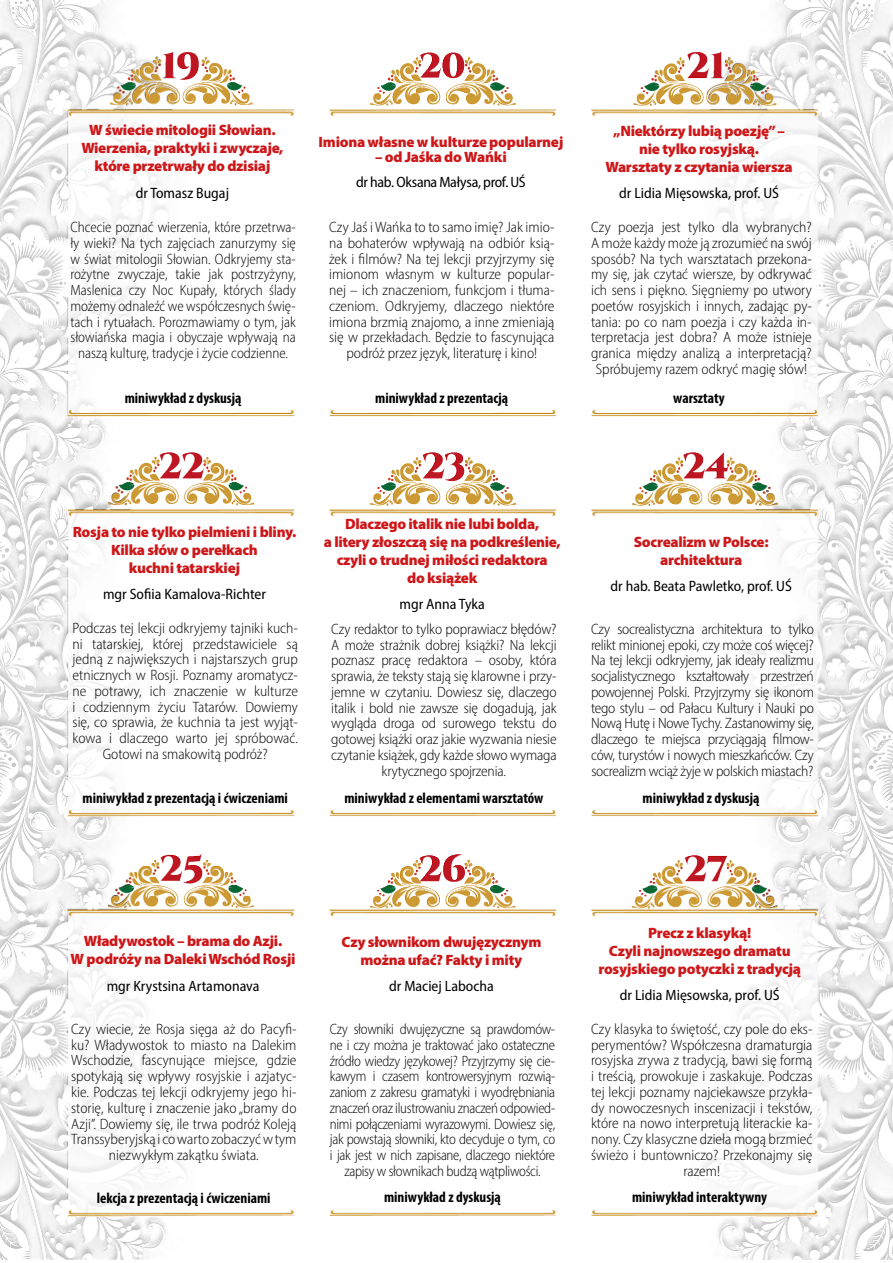
<style>
.page{position:relative;width:893px;height:1263px;background:#fff}
.page>*{position:absolute;margin:0;border:0;box-sizing:border-box;transform-origin:0 0}
.t1{font:300 semi-condensed 15px/15.8px "Myriad Pro";color:#000;text-align:center}
.t2{font:900 15px/18px "Myriad Pro";letter-spacing:-.02em;color:#cd1719;text-align:center}
.t3{font:300 semi-condensed 15px/15.8px "Myriad Pro";letter-spacing:-.02em;color:#000;text-align:center;scale:.95 1}
.t4{font:300 semi-condensed 15px/15.8px "Myriad Pro";color:#000;text-align:center;scale:.96 1}
.t5{font:700 condensed 15px "Myriad Pro";color:#000}
.t6{font:semi-condensed 15px "Myriad Pro";color:#000}
.t7{font:semi-condensed 15px "Myriad Pro";letter-spacing:-.025em;color:#000}
</style>
<div class="page">
<img style="left:0;top:0;width:893px;height:1260px">
<p class="t2" style="left:81px;top:120px;width:204px">W świecie mitologii Słowian.<br>Wierzenia, praktyki i zwyczaje, które przetrwały do dzisiaj</p>
<p class="t6" style="left:136px;top:183px;width:95px">dr Tomasz Bugaj</p>
<p class="t4" style="left:70px;top:219px;width:236px">Chcecie poznać wierzenia, które przetrwa&shy;ły wieki? Na tych zajęciach zanurzymy się w świat mitologii Słowian. Odkryjemy sta&shy;rożytne zwyczaje, takie jak postrzyżyny, Maslenica czy Noc Kupały, których ślady możemy odnaleźć we współczesnych świę&shy;tach i rytuałach. Porozmawiamy o tym, jak słowiańska magia i obyczaje wpływają na naszą kulturę, tradycje i życie codzienne.</p>
<p class="t5" style="left:125px;top:389px;width:118px">miniwykład z dyskusją</p>
<p class="t2" style="left:319px;top:133px;width:246px">Imiona własne w kulturze popularnej</p>
<p class="t2" style="left:375px;top:148px;width:133px">– od Jaśka do Wańki</p>
<p class="t7" style="left:356px;top:173px;width:171px">dr hab. Oksana Małysa, prof. UŚ</p>
<p class="t1" style="left:329px;top:219px;width:227px">Czy Jaś i Wańka to to samo imię? Jak imio&shy;na bohaterów wpływają na odbiór ksią&shy;żek i filmów? Na tej lekcji przyjrzymy się imionom własnym w kulturze popular&shy;nej – ich znaczeniom, funkcjom i tłuma&shy;czeniom. Odkryjemy, dlaczego niektóre imiona brzmią znajomo, a inne zmieniają się w przekładach. Będzie to fascynująca podróż przez język, literaturę i kino!</p>
<p class="t2" style="left:605px;top:121px;width:189px">„Niektórzy lubią poezję” – nie tylko rosyjską.<br>Warsztaty z czytania wiersza</p>
<p class="t6" style="left:619px;top:184px;width:161px">dr Lidia Mięsowska, prof. UŚ</p>
<p class="t1" style="left:591px;top:219px;width:222px">Czy poezja jest tylko dla wybranych?<br>A może każdy może ją zrozumieć na swój sposób? Na tych warsztatach przekona&shy;my się, jak czytać wiersze, by odkrywać ich sens i piękno. Sięgniemy po utwory poetów rosyjskich i innych, zadając py&shy;tania: po co nam poezja i czy każda in&shy;terpretacja jest dobra? A może istnieje granica między analizą a interpretacją?<br>Spróbujemy razem odkryć magię słów!</p>
<p class="t5" style="left:375px;top:389px;width:135px">miniwykład z prezentacją</p>
<p class="t5" style="left:673px;top:389px;width:53px">warsztaty</p>
<p class="t2" style="left:73px;top:522px;width:225px">Rosja to nie tylko pielmieni i bliny.<br>Kilka słów o perełkach<br>kuchni tatarskiej</p>
<p class="t6" style="left:103px;top:585px;width:164px">mgr Sofiia Kamalova-Richter</p>
<p class="t1" style="left:73px;top:620px;width:227px">Podczas tej lekcji odkryjemy tajniki kuch&shy;ni tatarskiej, której przedstawiciele są jedną z największych i najstarszych grup etnicznych w Rosji. Poznamy aromatycz&shy;ne potrawy, ich znaczenie w kulturze i codziennym życiu Tatarów. Dowiemy się, co sprawia, że kuchnia ta jest wyjąt&shy;kowa i dlaczego warto jej spróbować.<br>Gotowi na smakowitą podróż?</p>
<p class="t5" style="left:83px;top:789px;width:207px">miniwykład z prezentacją i ćwiczeniami</p>
<p class="t2" style="left:324px;top:514px;width:238px">Dlaczego italik nie lubi bolda,<br>a litery złoszczą się na podkreślenie, czyli o trudnej miłości redaktora<br>do książek</p>
<p class="t6" style="left:399px;top:595px;width:87px">mgr Anna Tyka</p>
<p class="t1" style="left:331px;top:621px;width:227px">Czy redaktor to tylko poprawiacz błędów?<br>A może strażnik dobrej książki? Na lekcji poznasz pracę redaktora – osoby, która sprawia, że teksty stają się klarowne i przy&shy;jemne w czytaniu. Dowiesz się, dlaczego italik i bold nie zawsze się dogadują, jak wygląda droga od surowego tekstu do gotowej książki oraz jakie wyzwania niesie czytanie książek, gdy każde słowo wymaga krytycznego spojrzenia.</p>
<p class="t5" style="left:344px;top:788px;width:201px">miniwykład z elementami warsztatów</p>
<p class="t2" style="left:634px;top:532px;width:136px">Socrealizm w Polsce: architektura</p>
<p class="t6" style="left:610px;top:577px;width:183px">dr hab. Beata Pawletko, prof. UŚ</p>
<p class="t1" style="left:591px;top:621px;width:224px;text-align:justify">Czy socrealistyczna architektura to tylko relikt minionej epoki, czy może coś więcej?<br>Na tej lekcji odkryjemy, jak ideały realizmu socjalistycznego kształtowały przestrzeń powojennej Polski. Przyjrzymy się ikonom tego stylu – od Pałacu Kultury i Nauki po Nową Hutę i Nowe Tychy. Zastanowimy się, dlaczego te miejsca przyciągają filmow&shy;ców, turystów i nowych mieszkańców. Czy socrealizm wciąż żyje w polskich miastach?</p>
<p class="t5" style="left:643px;top:788px;width:118px">miniwykład z dyskusją</p>
<p class="t2" style="left:71px;top:931px;width:226px">Władywostok – brama do Azji.<br>W podróży na Daleki Wschód Rosji</p>
<p class="t6" style="left:107px;top:976px;width:154px">mgr Krystsina Artamonava</p>
<p class="t1" style="left:71px;top:1021px;width:227px">Czy wiecie, że Rosja sięga aż do Pacyfi&shy;ku? Władywostok to miasto na Dalekim Wschodzie, fascynujące miejsce, gdzie spotykają się wpływy rosyjskie i azjatyc&shy;kie. Podczas tej lekcji odkryjemy jego hi&shy;storię, kulturę i znaczenie jako „bramy do Azji”. Dowiemy się, ile trwa podróż Koleją Transsyberyjską i co warto zobaczyć w tym niezwykłym zakątku świata.</p>
<p class="t5" style="left:97px;top:1188px;width:175px">lekcja z prezentacją i ćwiczeniami</p>
<p class="t2" style="left:342px;top:932px;width:201px">Czy słownikom dwujęzycznym można ufać? Fakty i mity</p>
<p class="t6" style="left:389px;top:977px;width:106px">dr Maciej Labocha</p>
<p class="t3" style="left:330px;top:1021px;width:239px">Czy słowniki dwujęzyczne są prawdomów&shy;ne i czy można je traktować jako ostateczne źródło wiedzy językowej? Przyjrzymy się cie&shy;kawym i czasem kontrowersyjnym rozwią&shy;zaniom z zakresu gramatyki i wyodrębniania znaczeń oraz ilustrowaniu znaczeń odpowied&shy;nimi połączeniami wyrazowymi. Dowiesz się, jak powstają słowniki, kto decyduje o tym, co i jak jest w nich zapisane, dlaczego niektóre zapisy w słownikach budzą wątpliwości.</p>
<p class="t5" style="left:384px;top:1188px;width:118px">miniwykład z dyskusją</p>
<p class="t2" style="left:598px;top:923px;width:204px">Precz z klasyką!<br>Czyli najnowszego dramatu rosyjskiego potyczki z tradycją</p>
<p class="t6" style="left:620px;top:986px;width:161px">dr Lidia Mięsowska, prof. UŚ</p>
<p class="t1" style="left:591px;top:1021px;width:223px">Czy klasyka to świętość, czy pole do eks&shy;perymentów? Współczesna dramaturgia rosyjska zrywa z tradycją, bawi się formą i treścią, prowokuje i zaskakuje. Podczas tej lekcji poznamy najciekawsze przykła&shy;dy nowoczesnych inscenizacji i tekstów, które na nowo interpretują literackie ka&shy;nony. Czy klasyczne dzieła mogą brzmieć świeżo i buntowniczo? Przekonajmy się razem!</p>
<p class="t5" style="left:632px;top:1188px;width:137px">miniwykład interaktywny</p>
</div>
